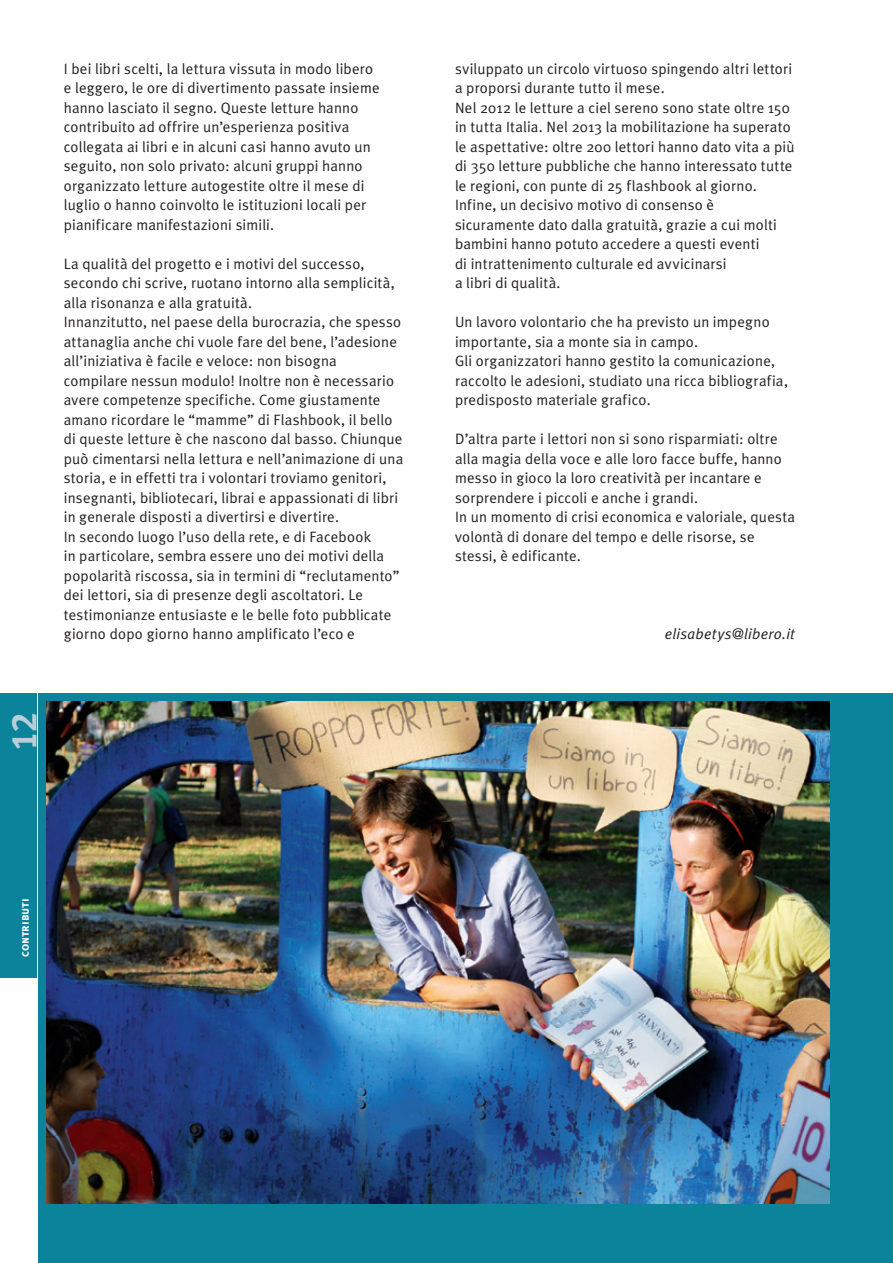
<style>
.page{position:relative;width:893px;height:1263px;background:#fff}
.page>*{position:absolute;margin:0;border:0;box-sizing:border-box;transform-origin:0 0}
.t1{font:36px "Meta Plus Bold Caps";color:#baced9}
.Normale{font:15px/19.5px "Meta Plus Normal";letter-spacing:.015em;color:#231f20}
.Normale-2{font:italic 15px "Meta Plus Normal";letter-spacing:.02em;color:#231f20}
.t2{font:12px "Meta Plus Bold Caps";color:#fff}
</style>
<div class="page">
<div style="left:0;top:693px;width:36px;height:285px;background:#0b849b"></div>
<div style="left:38px;top:693px;width:855px;height:570px;background:#0b849b"></div>
<img style="left:47px;top:702px;width:782px;height:501px">
<p class="Normale" style="left:64px;top:58px;width:317px">I bei libri scelti, la lettura vissuta in modo libero e leggero, le ore di divertimento passate insieme hanno lasciato il segno. Queste letture hanno contribuito ad offrire un’esperienza positiva collegata ai libri e in alcuni casi hanno avuto un seguito, non solo privato: alcuni gruppi hanno organizzato letture autogestite oltre il mese di luglio o hanno coinvolto le istituzioni locali per pianificare manifestazioni simili.</p>
<p class="Normale" style="left:64px;top:253px;width:333px">La qualità del progetto e i motivi del successo, secondo chi scrive, ruotano intorno alla semplicità, alla risonanza e alla gratuità.</p>
<p class="Normale" style="left:64px;top:312px;width:341px">Innanzitutto, nel paese della burocrazia, che spesso attanaglia anche chi vuole fare del bene, l’adesione all’iniziativa è facile e veloce: non bisogna compilare nessun modulo! Inoltre non è necessario avere competenze specifiche. Come giustamente amano ricordare le “mamme” di Flashbook, il bello di queste letture è che nascono dal basso. Chiunque può cimentarsi nella lettura e nell’animazione di una storia, e in effetti tra i volontari troviamo genitori, insegnanti, bibliotecari, librai e appassionati di libri in generale disposti a divertirsi e divertire.</p>
<p class="Normale" style="left:64px;top:526px;width:337px">In secondo luogo l’uso della rete, e di Facebook<br>in particolare, sembra essere uno dei motivi della popolarità riscossa, sia in termini di “reclutamento” dei lettori, sia di presenze degli ascoltatori. Le testimonianze entusiaste e le belle foto pubblicate giorno dopo giorno hanno amplificato l’eco e</p>
<h1 class="t1" style="left:3px;top:751px;width:40px;rotate:-90deg">12</h1>
<p class="Normale" style="left:455px;top:58px;width:339px">sviluppato un circolo virtuoso spingendo altri lettori a proporsi durante tutto il mese.</p>
<p class="Normale" style="left:455px;top:97px;width:341px">Nel 2012 le letture a ciel sereno sono state oltre 150 in tutta Italia. Nel 2013 la mobilitazione ha superato le aspettative: oltre 200 lettori hanno dato vita a più di 350 letture pubbliche che hanno interessato tutte le regioni, con punte di 25 flashbook al giorno.</p>
<p class="Normale" style="left:455px;top:195px;width:323px">Infine, un decisivo motivo di consenso è sicuramente dato dalla gratuità, grazie a cui molti bambini hanno potuto accedere a questi eventi</p>
<p class="Normale" style="left:455px;top:253px;width:273px">di intrattenimento culturale ed avvicinarsi</p>
<p class="Normale" style="left:455px;top:273px;width:107px">a libri di qualità.</p>
<p class="Normale" style="left:455px;top:312px;width:316px">Un lavoro volontario che ha previsto un impegno importante, sia a monte sia in campo.</p>
<p class="Normale" style="left:455px;top:351px;width:334px">Gli organizzatori hanno gestito la comunicazione, raccolto le adesioni, studiato una ricca bibliografia, predisposto materiale grafico.</p>
<p class="Normale" style="left:455px;top:429px;width:328px">D’altra parte i lettori non si sono risparmiati: oltre alla magia della voce e alle loro facce buffe, hanno messo in gioco la loro creatività per incantare e sorprendere i piccoli e anche i grandi.</p>
<p class="Normale" style="left:455px;top:507px;width:342px">In un momento di crisi economica e valoriale, questa volontà di donare del tempo e delle risorse, se stessi, è edificante.</p>
<p class="Normale-2" style="left:665px;top:625px;width:132px">elisabetys@libero.it</p>
<p class="t2" style="left:18px;top:957px;width:60px;rotate:-90deg">contributi</p>
</div>
